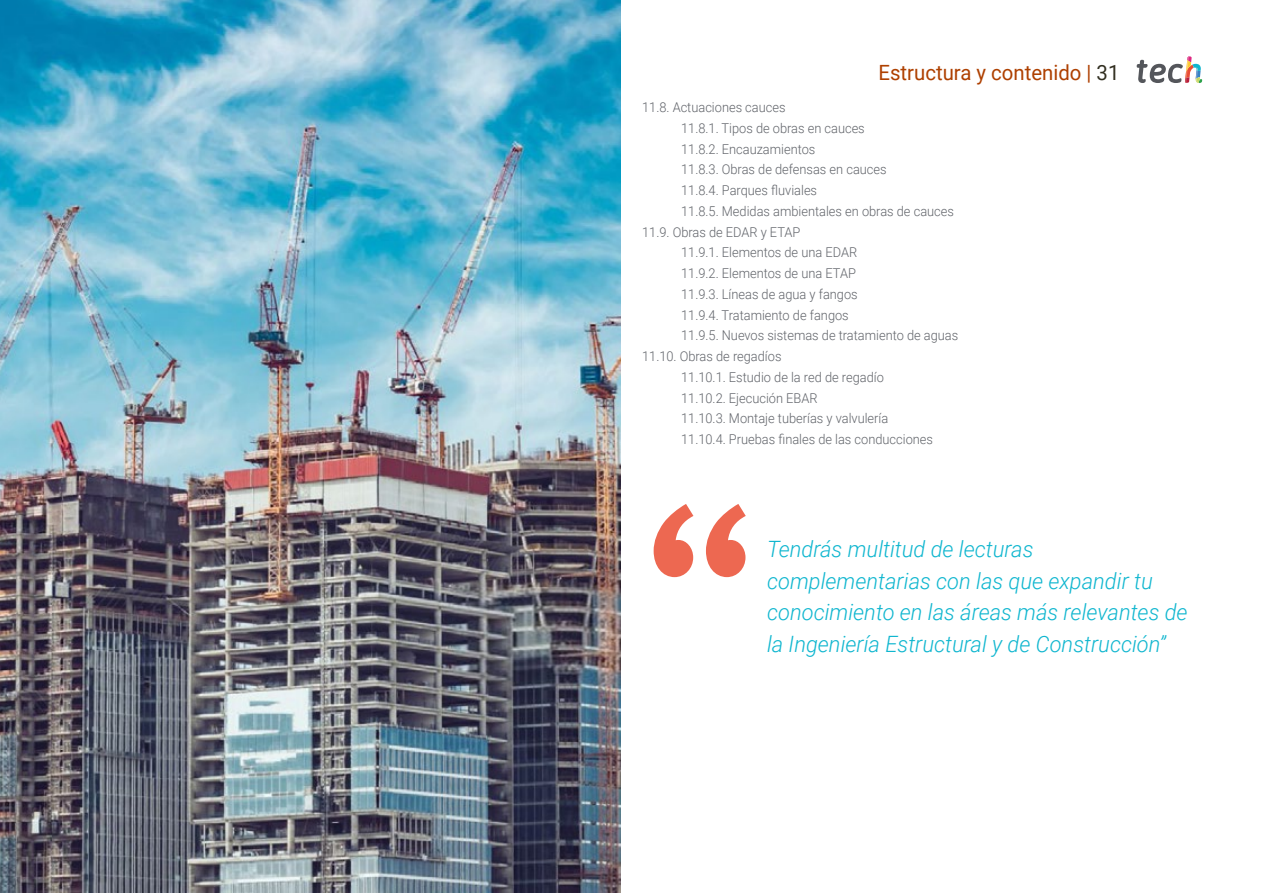
<style>
.page{position:relative;width:1263px;height:893px;background:#fff}
.page>*{position:absolute;margin:0;border:0;box-sizing:border-box;transform-origin:0 0}
.t1{font:italic 300 22.5px/31.5px "Roboto";color:#0fb6cf}
.t2{font:21px "Roboto";color:#ae4000}
.t3{font:300 13.5px "Roboto";color:#61646a;scale:.95 1}
.s1{color:#312e20}
</style>
<div class="page">
<img style="left:0;top:0;width:621px;height:893px">
<svg style="left:654px;top:504px;width:92px;height:73px"></svg>
<svg style="left:1137px;top:56px;width:65px;height:27px"></svg>
<h2 class="t2" style="left:878px;top:57px;width:242px">Estructura y contenido | <span class="s1">31</span></h2>
<p class="t3" style="left:642px;top:98px;width:152px">11.8. Actuaciones cauces</p>
<p class="t3" style="left:681px;top:119px;width:195px">11.8.1. Tipos de obras en cauces</p>
<p class="t3" style="left:681px;top:139px;width:143px">11.8.2. Encauzamientos</p>
<p class="t3" style="left:681px;top:160px;width:218px">11.8.3. Obras de defensas en cauces</p>
<p class="t3" style="left:681px;top:181px;width:145px">11.8.4. Parques fluviales</p>
<p class="t3" style="left:681px;top:202px;width:289px">11.8.5. Medidas ambientales en obras de cauces</p>
<p class="t3" style="left:642px;top:222px;width:168px">11.9. Obras de EDAR y ETAP</p>
<p class="t3" style="left:681px;top:243px;width:187px">11.9.1. Elementos de una EDAR</p>
<p class="t3" style="left:681px;top:264px;width:186px">11.9.2. Elementos de una ETAP</p>
<p class="t3" style="left:681px;top:285px;width:187px">11.9.3. Líneas de agua y fangos</p>
<p class="t3" style="left:681px;top:305px;width:178px">11.9.4. Tratamiento de fangos</p>
<p class="t3" style="left:681px;top:326px;width:293px">11.9.5. Nuevos sistemas de tratamiento de aguas</p>
<p class="t3" style="left:642px;top:347px;width:148px">11.10. Obras de regadíos</p>
<p class="t3" style="left:681px;top:368px;width:215px">11.10.1. Estudio de la red de regadío</p>
<p class="t3" style="left:681px;top:388px;width:145px">11.10.2. Ejecución EBAR</p>
<p class="t3" style="left:681px;top:409px;width:220px">11.10.3. Montaje tuberías y valvulería</p>
<p class="t3" style="left:681px;top:430px;width:267px">11.10.4. Pruebas finales de las conducciones</p>
<h1 class="t1" style="left:767px;top:533px;width:422px">Tendrás multitud de lecturas complementarias con las que expandir tu conocimiento en las áreas más relevantes de la Ingeniería Estructural y de Construcción”</h1>
</div>
